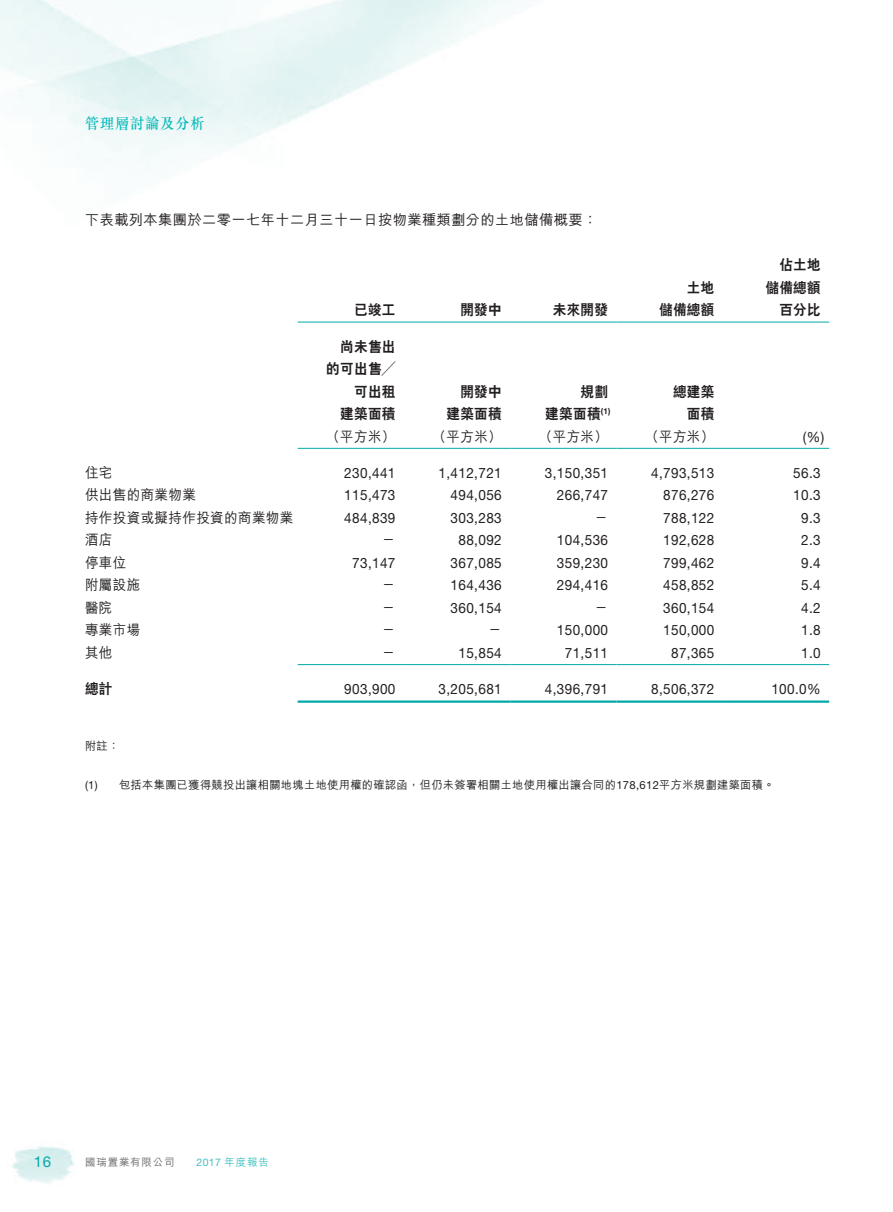
<style>
.page{position:relative;width:893px;height:1212px;background:#fff}
.page>*{position:absolute;margin:0;border:0;box-sizing:border-box;transform-origin:0 0}
.t1{font:500 15px "M Sung HK";letter-spacing:.055em;color:#03b9b8;scale:.95 1}
.t2{font:15px "Helvetica Neue LT Std";color:#00a9a7}
._1__內文{font:14.25px "Helvetica Neue LT Std";letter-spacing:.03em;color:#231f20;scale:.95 1}
._1__內文-2{font:500 14.25px "M Hei HK";letter-spacing:.03em;color:#231f20;scale:.95 1}
._1__內文-3{font:800 14.25px "C Hei 2 HK";letter-spacing:.03em;color:#231f20;scale:.95 1}
._1__內文-4{font:500 14.25px "M Hei HK";letter-spacing:.03em;color:#231f20}
._2__附註內文{font:500 11.25px "M Hei HK";letter-spacing:.03em;color:#231f20}
.t3{font:500 10.5px "M Hei HK";letter-spacing:.08em;color:#6c6d70}
.t4{font:10.5px "Helvetica Neue LT Std";color:#42c0c0}
.s1{font-family:"Helvetica Neue LT Std";font-weight:400}
.s2{font-family:"M Hei HK";font-weight:500}
</style>
<div class="page">
<hr style="left:298px;top:322px;width:106px;height:1px;background:#00a9a7">
<hr style="left:404px;top:322px;width:106px;height:1px;background:#00a9a7">
<hr style="left:510px;top:322px;width:107px;height:1px;background:#00a9a7">
<hr style="left:617px;top:322px;width:106px;height:1px;background:#00a9a7">
<hr style="left:723px;top:322px;width:106px;height:1px;background:#00a9a7">
<hr style="left:298px;top:448px;width:106px;height:1px;background:#00a9a7">
<hr style="left:404px;top:448px;width:106px;height:1px;background:#00a9a7">
<hr style="left:510px;top:448px;width:107px;height:1px;background:#00a9a7">
<hr style="left:617px;top:448px;width:106px;height:1px;background:#00a9a7">
<hr style="left:723px;top:448px;width:106px;height:1px;background:#00a9a7">
<hr style="left:298px;top:664px;width:106px;height:1px;background:#00a9a7">
<hr style="left:404px;top:664px;width:106px;height:1px;background:#00a9a7">
<hr style="left:510px;top:664px;width:107px;height:1px;background:#00a9a7">
<hr style="left:617px;top:664px;width:106px;height:1px;background:#00a9a7">
<hr style="left:723px;top:664px;width:106px;height:1px;background:#00a9a7">
<hr style="left:298px;top:700px;width:106px;height:3px;background:#00a9a7">
<hr style="left:404px;top:700px;width:106px;height:3px;background:#00a9a7">
<hr style="left:510px;top:700px;width:107px;height:3px;background:#00a9a7">
<hr style="left:617px;top:700px;width:106px;height:3px;background:#00a9a7">
<hr style="left:723px;top:700px;width:106px;height:3px;background:#00a9a7">
<p class="t1" style="left:85px;top:113px;width:127px">管理層討論及分析</p>
<p class="_1__內文-4" style="left:85px;top:210px;width:514px">下表載列本集團於二零一七年十二月三十一日按物業種類劃分的土地儲備概要：</p>
<p class="_1__內文-3" style="left:354px;top:303px;width:45px">已竣工</p>
<p class="_1__內文-3" style="left:460px;top:303px;width:45px">開發中</p>
<p class="_1__內文-3" style="left:553px;top:303px;width:60px">未來開發</p>
<p class="_1__內文-3" style="left:340px;top:339px;width:60px">尚未售出</p>
<p class="_1__內文-3" style="left:326px;top:362px;width:74px">的可出售╱</p>
<p class="_1__內文-3" style="left:354px;top:384px;width:45px">可出租</p>
<p class="_1__內文-3" style="left:340px;top:407px;width:60px">建築面積</p>
<p class="_1__內文-3" style="left:460px;top:384px;width:45px">開發中</p>
<p class="_1__內文-3" style="left:446px;top:407px;width:60px">建築面積</p>
<p class="_1__內文-3" style="left:581px;top:384px;width:30px">規劃</p>
<p class="_1__內文-3" style="left:545px;top:407px;width:70px">建築面積<sup>(1)</sup></p>
<p class="_1__內文-3" style="left:687px;top:280px;width:30px">土地</p>
<p class="_1__內文-3" style="left:659px;top:303px;width:60px">儲備總額</p>
<p class="_1__內文-3" style="left:673px;top:384px;width:45px">總建築</p>
<p class="_1__內文-3" style="left:687px;top:407px;width:30px">面積</p>
<p class="_1__內文-3" style="left:779px;top:258px;width:45px">佔土地</p>
<p class="_1__內文-3" style="left:765px;top:280px;width:60px">儲備總額</p>
<p class="_1__內文-3" style="left:779px;top:303px;width:45px">百分比</p>
<p class="_1__內文-2" style="left:326px;top:426px;width:74px">（平方米）</p>
<p class="_1__內文-2" style="left:433px;top:426px;width:74px">（平方米）</p>
<p class="_1__內文-2" style="left:539px;top:426px;width:74px">（平方米）</p>
<p class="_1__內文-2" style="left:645px;top:426px;width:74px">（平方米）</p>
<p class="_1__內文" style="left:803px;top:428px;width:24px">(%)</p>
<p class="_1__內文-2" style="left:85px;top:462px;width:30px">住宅</p>
<p class="_1__內文" style="left:344px;top:464px;width:55px">230,441</p>
<p class="_1__內文" style="left:439px;top:464px;width:68px">1,412,721</p>
<p class="_1__內文" style="left:545px;top:464px;width:68px">3,150,351</p>
<p class="_1__內文" style="left:651px;top:464px;width:68px">4,793,513</p>
<p class="_1__內文" style="left:793px;top:464px;width:30px">56.3</p>
<p class="_1__內文-2" style="left:85px;top:485px;width:118px">供出售的商業物業</p>
<p class="_1__內文" style="left:344px;top:487px;width:55px">115,473</p>
<p class="_1__內文" style="left:451px;top:487px;width:55px">494,056</p>
<p class="_1__內文" style="left:557px;top:487px;width:55px">266,747</p>
<p class="_1__內文" style="left:663px;top:487px;width:55px">876,276</p>
<p class="_1__內文" style="left:793px;top:487px;width:30px">10.3</p>
<p class="_1__內文-2" style="left:85px;top:507px;width:221px">持作投資或擬持作投資的商業物業</p>
<p class="_1__內文" style="left:344px;top:509px;width:55px">484,839</p>
<p class="_1__內文" style="left:451px;top:509px;width:55px">303,283</p>
<p class="_1__內文-2" style="left:594px;top:507px;width:16px">－</p>
<p class="_1__內文" style="left:663px;top:509px;width:55px">788,122</p>
<p class="_1__內文" style="left:801px;top:509px;width:22px">9.3</p>
<p class="_1__內文-2" style="left:85px;top:530px;width:30px">酒店</p>
<p class="_1__內文-2" style="left:382px;top:530px;width:16px">－</p>
<p class="_1__內文" style="left:458px;top:532px;width:47px">88,092</p>
<p class="_1__內文" style="left:557px;top:532px;width:55px">104,536</p>
<p class="_1__內文" style="left:663px;top:532px;width:55px">192,628</p>
<p class="_1__內文" style="left:801px;top:532px;width:22px">2.3</p>
<p class="_1__內文-2" style="left:85px;top:552px;width:45px">停車位</p>
<p class="_1__內文" style="left:352px;top:554px;width:47px">73,147</p>
<p class="_1__內文" style="left:451px;top:554px;width:55px">367,085</p>
<p class="_1__內文" style="left:557px;top:554px;width:55px">359,230</p>
<p class="_1__內文" style="left:663px;top:554px;width:55px">799,462</p>
<p class="_1__內文" style="left:801px;top:554px;width:22px">9.4</p>
<p class="_1__內文-2" style="left:85px;top:575px;width:60px">附屬設施</p>
<p class="_1__內文-2" style="left:382px;top:575px;width:16px">－</p>
<p class="_1__內文" style="left:451px;top:577px;width:55px">164,436</p>
<p class="_1__內文" style="left:557px;top:577px;width:55px">294,416</p>
<p class="_1__內文" style="left:663px;top:577px;width:55px">458,852</p>
<p class="_1__內文" style="left:801px;top:577px;width:22px">5.4</p>
<p class="_1__內文-2" style="left:85px;top:597px;width:30px">醫院</p>
<p class="_1__內文-2" style="left:382px;top:597px;width:16px">－</p>
<p class="_1__內文" style="left:451px;top:599px;width:55px">360,154</p>
<p class="_1__內文-2" style="left:594px;top:597px;width:16px">－</p>
<p class="_1__內文" style="left:663px;top:599px;width:55px">360,154</p>
<p class="_1__內文" style="left:801px;top:599px;width:22px">4.2</p>
<p class="_1__內文-2" style="left:85px;top:620px;width:60px">專業市場</p>
<p class="_1__內文-2" style="left:382px;top:620px;width:16px">－</p>
<p class="_1__內文-2" style="left:488px;top:620px;width:16px">－</p>
<p class="_1__內文" style="left:557px;top:622px;width:55px">150,000</p>
<p class="_1__內文" style="left:663px;top:622px;width:55px">150,000</p>
<p class="_1__內文" style="left:801px;top:622px;width:22px">1.8</p>
<p class="_1__內文-2" style="left:85px;top:642px;width:30px">其他</p>
<p class="_1__內文-2" style="left:382px;top:642px;width:16px">－</p>
<p class="_1__內文" style="left:458px;top:644px;width:47px">15,854</p>
<p class="_1__內文" style="left:565px;top:644px;width:47px">71,511</p>
<p class="_1__內文" style="left:671px;top:644px;width:47px">87,365</p>
<p class="_1__內文" style="left:801px;top:644px;width:22px">1.0</p>
<p class="_1__內文-3" style="left:85px;top:682px;width:30px">總計</p>
<p class="_1__內文" style="left:344px;top:681px;width:55px">903,900</p>
<p class="_1__內文" style="left:439px;top:681px;width:68px">3,205,681</p>
<p class="_1__內文" style="left:545px;top:681px;width:68px">4,396,791</p>
<p class="_1__內文" style="left:651px;top:681px;width:68px">8,506,372</p>
<p class="_1__內文" style="left:771px;top:681px;width:53px">100.0%</p>
<p class="_2__附註內文" style="left:85px;top:737px;width:36px">附註：</p>
<p class="_2__附註內文" style="left:85px;top:776px;width:691px"><span class="s1">(1)</span> 包括本集團已獲得競投出讓相關地塊土地使用權的確認函，但仍未簽署相關土地使用權出讓合同的<span class="s1">178,612</span>平方米規劃建築面積。</p>
<p class="t2" style="left:34px;top:1153px;width:19px">16</p>
<p class="t3" style="left:85px;top:1154px;width:91px">國瑞置業有限公司</p>
<p class="t4" style="left:197px;top:1156px;width:74px">2017 <span class="s2">年度報告</span></p>
</div>
